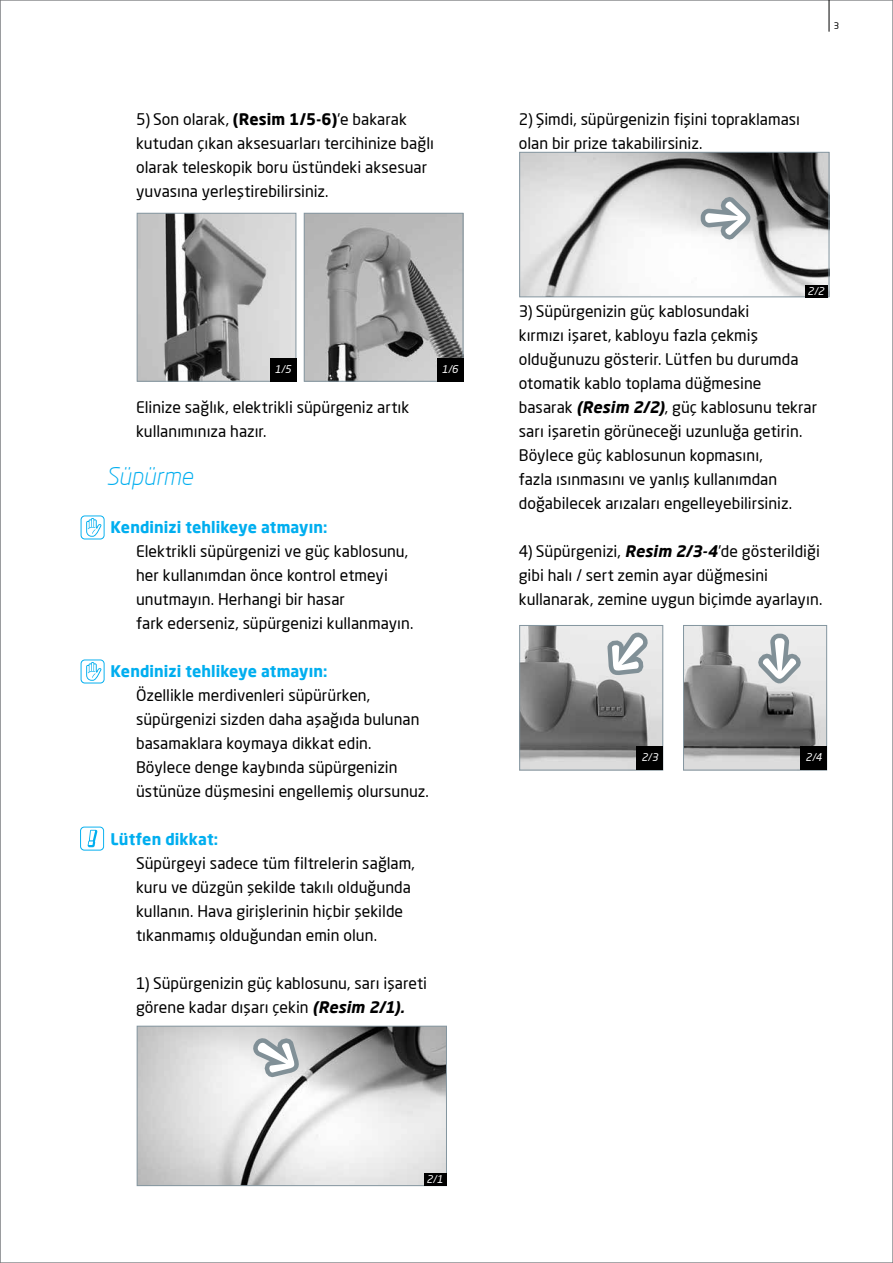
<style>
.page{position:relative;width:893px;height:1263px;background:#fff}
.page>*{position:absolute;margin:0;border:0;box-sizing:border-box;transform-origin:0 0}
.t1{font:italic 300 24px "Neo Sans Pro";color:#00aeef}
.t2{font:15.75px/24px "Neo Sans Pro";color:#000}
.t3{font:700 15.75px "Neo Sans Pro";letter-spacing:.005em;color:#00aeef}
.t4{font:italic 10.5px "Neo Sans Pro";color:#fff}
.t5{font:9px "Neo Sans Pro";color:#000}
.s1{font-weight:700}
.s2{font-weight:700;font-style:italic}
</style>
<div class="page">
<hr style="left:829px;top:0;width:1px;height:32px;background:#000">
<svg style="left:81px;top:515px;width:24px;height:24px"></svg>
<svg style="left:81px;top:659px;width:24px;height:24px"></svg>
<svg style="left:80px;top:827px;width:24px;height:24px"></svg>
<img style="left:139px;top:1028px;width:306px;height:156px">
<div style="left:137px;top:1026px;width:310px;height:160px;border:1px solid #8496a0"></div>
<div style="left:424px;top:1173px;width:22px;height:12px;background:#000"></div>
<svg style="left:256px;top:1030px;width:63px;height:57px"></svg>
<img style="left:521px;top:154px;width:306px;height:141px">
<div style="left:519px;top:152px;width:310px;height:145px;border:1px solid #8496a0"></div>
<div style="left:805px;top:285px;width:23px;height:12px;background:#000"></div>
<svg style="left:696px;top:200px;width:74px;height:49px"></svg>
<img style="left:139px;top:215px;width:155px;height:164px">
<div style="left:137px;top:213px;width:159px;height:168px;border:1px solid #8496a0"></div>
<div style="left:270px;top:358px;width:26px;height:23px;background:#000"></div>
<img style="left:306px;top:215px;width:155px;height:164px">
<div style="left:304px;top:213px;width:159px;height:168px;border:1px solid #8496a0"></div>
<div style="left:437px;top:358px;width:26px;height:23px;background:#000"></div>
<img style="left:685px;top:627px;width:140px;height:141px">
<div style="left:683px;top:625px;width:144px;height:145px;border:1px solid #8496a0"></div>
<svg style="left:748px;top:629px;width:50px;height:74px"></svg>
<img style="left:521px;top:627px;width:140px;height:141px">
<div style="left:519px;top:625px;width:144px;height:145px;border:1px solid #8496a0"></div>
<svg style="left:591px;top:633px;width:65px;height:61px"></svg>
<div style="left:637px;top:746px;width:26px;height:24px;background:#000"></div>
<div style="left:801px;top:746px;width:26px;height:24px;background:#000"></div>
<p class="t2" style="left:136px;top:107px;width:300px">5) Son olarak, <span class="s1">(Resim 1/5-6)</span>’e bakarak kutudan çıkan aksesuarları tercihinize bağlı olarak teleskopik boru üstündeki aksesuar yuvasına yerleştirebilirsiniz.</p>
<p class="t4" style="left:275px;top:362px;width:18px">1/5</p>
<p class="t4" style="left:442px;top:362px;width:18px">1/6</p>
<p class="t2" style="left:136px;top:395px;width:275px">Elinize sağlık, elektrikli süpürgeniz artık kullanımınıza hazır.</p>
<h1 class="t1" style="left:106px;top:461px;width:88px">Süpürme</h1>
<p class="t3" style="left:111px;top:517px;width:219px">Kendinizi tehlikeye atmayın:</p>
<p class="t2" style="left:136px;top:539px;width:279px">Elektrikli süpürgenizi ve güç kablosunu, her kullanımdan önce kontrol etmeyi unutmayın. Herhangi bir hasar<br>fark ederseniz, süpürgenizi kullanmayın.</p>
<p class="t3" style="left:111px;top:661px;width:219px">Kendinizi tehlikeye atmayın:</p>
<p class="t2" style="left:136px;top:683px;width:294px">Özellikle merdivenleri süpürürken, süpürgenizi sizden daha aşağıda bulunan basamaklara koymaya dikkat edin.<br>Böylece denge kaybında süpürgenizin üstünüze düşmesini engellemiş olursunuz.</p>
<p class="t3" style="left:111px;top:829px;width:109px">Lütfen dikkat:</p>
<p class="t2" style="left:136px;top:851px;width:280px">Süpürgeyi sadece tüm filtrelerin sağlam, kuru ve düzgün şekilde takılı olduğunda kullanın. Hava girişlerinin hiçbir şekilde tıkanmamış olduğundan emin olun.</p>
<p class="t2" style="left:136px;top:971px;width:292px">1) Süpürgenizin güç kablosunu, sarı işareti görene kadar dışarı çekin <span class="s2">(Resim 2/1).</span></p>
<p class="t2" style="left:519px;top:107px;width:283px">2) Şimdi, süpürgenizin fişini topraklaması olan bir prize takabilirsiniz.</p>
<p class="t5" style="left:834px;top:20px;width:7px">3</p>
<p class="t4" style="left:808px;top:285px;width:18px">2/2</p>
<p class="t2" style="left:519px;top:299px;width:300px">3) Süpürgenizin güç kablosundaki<br>kırmızı işaret, kabloyu fazla çekmiş olduğunuzu gösterir. Lütfen bu durumda otomatik kablo toplama düğmesine basarak <span class="s2">(Resim 2/2)</span>, güç kablosunu tekrar sarı işaretin görüneceği uzunluğa getirin.<br>Böylece güç kablosunun kopmasını,<br>fazla ısınmasını ve yanlış kullanımdan doğabilecek arızaları engelleyebilirsiniz.</p>
<p class="t2" style="left:519px;top:539px;width:305px">4) Süpürgenizi, <span class="s2">Resim 2/3-4</span>’de gösterildiği gibi halı / sert zemin ayar düğmesini kullanarak, zemine uygun biçimde ayarlayın.</p>
<p class="t4" style="left:641px;top:751px;width:18px">2/3</p>
<p class="t4" style="left:806px;top:751px;width:18px">2/4</p>
<p class="t4" style="left:426px;top:1173px;width:18px">2/1</p>
</div>
